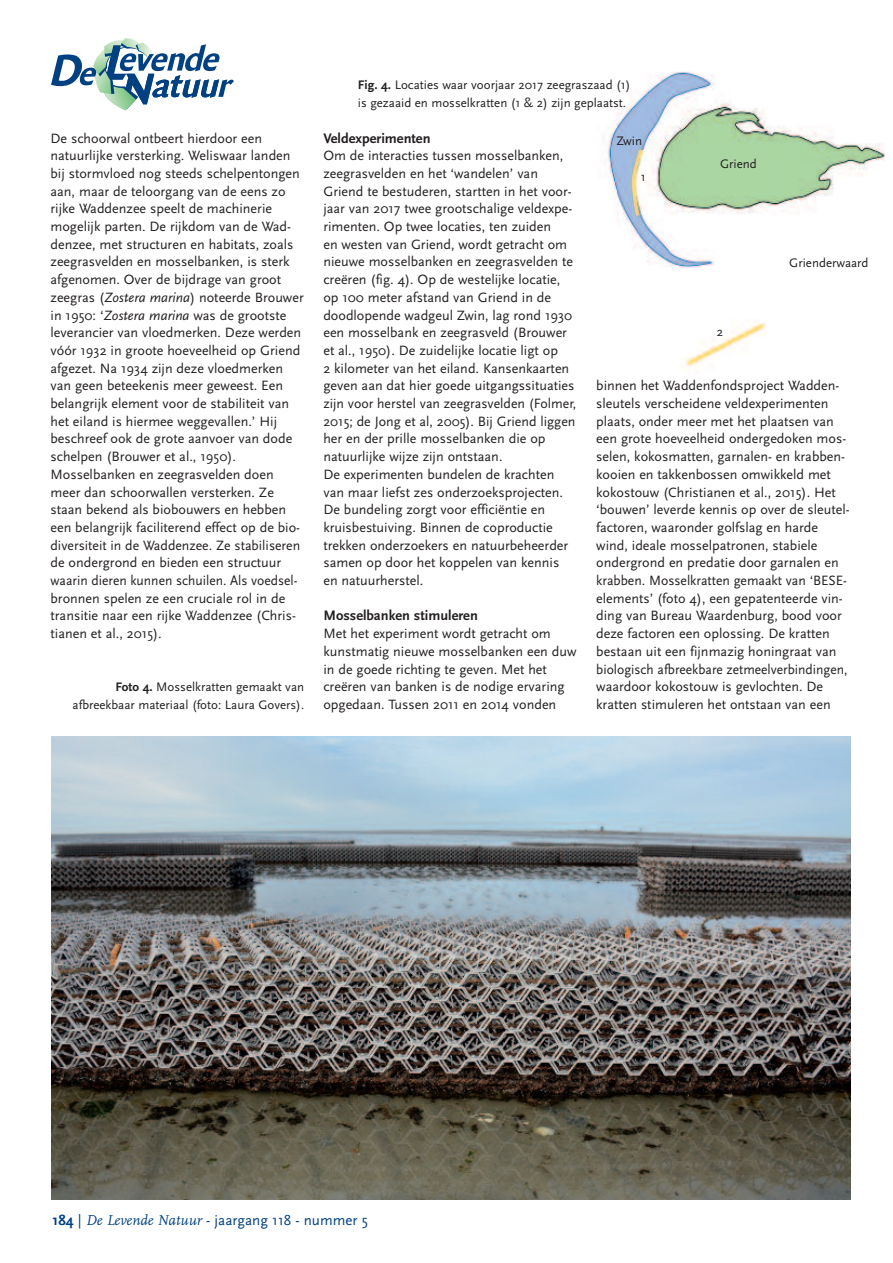
<style>
.page{position:relative;width:893px;height:1263px;background:#fff}
.page>*{position:absolute;margin:0;border:0;box-sizing:border-box;transform-origin:0 0}
.t1{font:15px "Scala Sans";color:#014181}
.t2{font:700 14.4px "Scala Sans";color:#231f20}
.t3{font:14.1px/17.7px "Scala Sans";color:#231f20}
.t4{font:12.9px/17.7px "Scala Sans";color:#231f20}
.s1{font-weight:700}
.s2{font-style:italic}
.s3{font-family:"FF Scala";font-style:italic}
</style>
<div class="page">
<svg style="left:51px;top:38px;width:183px;height:73px"></svg>
<img style="left:603px;top:71px;width:283px;height:301px">
<img style="left:52px;top:736px;width:799px;height:463px">
<p class="t4" style="left:358px;top:76px;width:274px"><span class="s1">Fig. 4.</span> Locaties waar voorjaar 2017 zeegraszaad (1) is gezaaid en mosselkratten (1 &amp; 2) zijn geplaatst.</p>
<p class="t3" style="left:51px;top:129px;width:255px">De schoorwal ontbeert hierdoor een natuurlijke versterking. Weliswaar landen bij stormvloed nog steeds schelpentongen aan, maar de teloorgang van de eens zo rijke Waddenzee speelt de machinerie mogelijk parten. De rijkdom van de Wad&shy;denzee, met structuren en habitats, zoals zeegrasvelden en mosselbanken, is sterk afgenomen. Over de bijdrage van groot zeegras (<span class="s2">Zostera marina</span>) noteerde Brouwer in 1950: ‘<span class="s2">Zostera marina</span> was de grootste leverancier van vloedmerken. Deze werden vóór 1932 in groote hoeveelheid op Griend afgezet. Na 1934 zijn deze vloedmerken van geen beteekenis meer geweest. Een belangrijk element voor de stabiliteit van het eiland is hiermee weggevallen.’ Hij beschreef ook de grote aanvoer van dode schelpen (Brouwer et al., 1950).<br>Mosselbanken en zeegrasvelden doen meer dan schoorwallen versterken. Ze staan bekend als biobouwers en hebben een belangrijk faciliterend effect op de bio&shy;diversiteit in de Waddenzee. Ze stabiliseren de ondergrond en bieden een structuur waarin dieren kunnen schuilen. Als voedsel&shy;bronnen spelen ze een cruciale rol in de transitie naar een rijke Waddenzee (Chris&shy;tianen et al., 2015).</p>
<p class="t2" style="left:323px;top:129px;width:109px">Veldexperimenten</p>
<p class="t3" style="left:323px;top:146px;width:255px">Om de interacties tussen mosselbanken, zeegrasvelden en het ‘wandelen’ van Griend te bestuderen, startten in het voor&shy;jaar van 2017 twee grootschalige veldexpe&shy;rimenten. Op twee locaties, ten zuiden<br>en westen van Griend, wordt getracht om nieuwe mosselbanken en zeegrasvelden te creëren (fig. 4). Op de westelijke locatie, op 100 meter afstand van Griend in de doodlopende wadgeul Zwin, lag rond 1930 een mosselbank en zeegrasveld (Brouwer et al., 1950). De zuidelijke locatie ligt op<br>2 kilometer van het eiland. Kansenkaarten geven aan dat hier goede uitgangssituaties zijn voor herstel van zeegrasvelden (Folmer, 2015; de Jong et al, 2005). Bij Griend liggen her en der prille mosselbanken die op natuurlijke wijze zijn ontstaan.<br>De experimenten bundelen de krachten van maar liefst zes onderzoeksprojecten.<br>De bundeling zorgt voor efficiëntie en kruisbestuiving. Binnen de coproductie trekken onderzoekers en natuurbeheerder samen op door het koppelen van kennis en natuurherstel.</p>
<p class="t2" style="left:323px;top:607px;width:156px">Mosselbanken stimuleren</p>
<p class="t3" style="left:323px;top:624px;width:255px">Met het experiment wordt getracht om kunstmatig nieuwe mosselbanken een duw in de goede richting te geven. Met het creëren van banken is de nodige ervaring opgedaan. Tussen 2011 en 2014 vonden</p>
<p class="t4" style="left:73px;top:678px;width:233px;text-align:right"><span class="s1">Foto 4.</span> Mosselkratten gemaakt van afbreekbaar materiaal (foto: Laura Govers).</p>
<p class="t4" style="left:616px;top:132px;width:27px">Zwin</p>
<p class="t4" style="left:641px;top:167px;width:7px">1</p>
<p class="t4" style="left:720px;top:155px;width:38px">Griend</p>
<p class="t4" style="left:717px;top:322px;width:8px">2</p>
<p class="t4" style="left:789px;top:254px;width:81px">Grienderwaard</p>
<p class="t3" style="left:596px;top:377px;width:255px">binnen het Waddenfondsproject Wadden&shy;sleutels verscheidene veldexperimenten plaats, onder meer met het plaatsen van een grote hoeveelheid ondergedoken mos&shy;selen, kokosmatten, garnalen- en krabben&shy;kooien en takkenbossen omwikkeld met kokostouw (Christianen et al., 2015). Het ‘bouwen’ leverde kennis op over de sleutel&shy;factoren, waaronder golfslag en harde wind, ideale mosselpatronen, stabiele ondergrond en predatie door garnalen en krabben. Mosselkratten gemaakt van ‘BESE&shy;elements’ (foto 4), een gepatenteerde vin&shy;ding van Bureau Waardenburg, bood voor deze factoren een oplossing. De kratten bestaan uit een fijnmazig honingraat van biologisch afbreekbare zetmeelverbindingen, waardoor kokostouw is gevlochten. De kratten stimuleren het ontstaan van een</p>
<p class="t1" style="left:53px;top:1211px;width:317px"><span class="s1">184</span> | <span class="s3">De Levende Natuur</span> - jaargang 118 - nummer 5</p>
</div>
